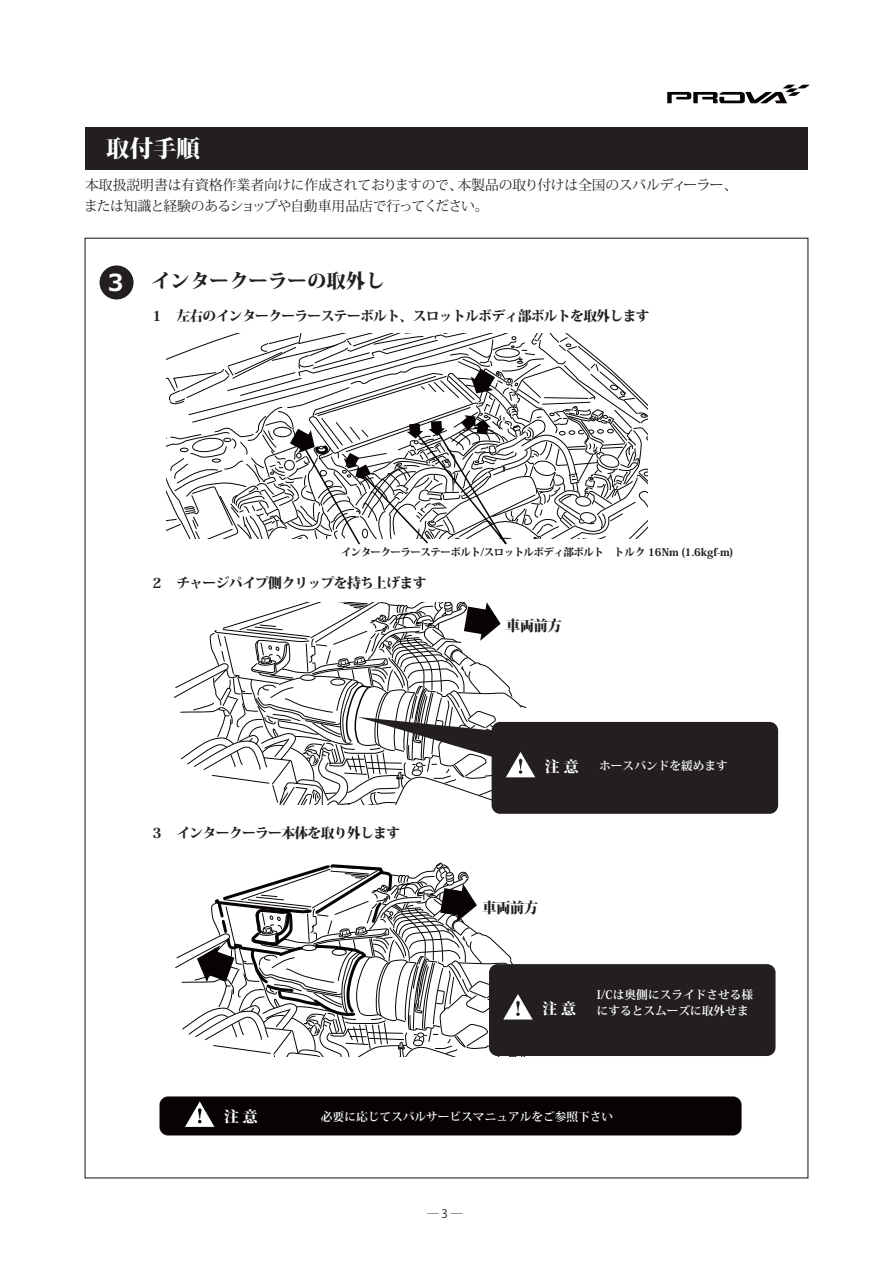
<style>
.page{position:relative;width:893px;height:1263px;background:#fff}
.page>*{position:absolute;margin:0;border:0;box-sizing:border-box;transform-origin:0 0}
.t1{font:800 23.4px "Koz Min Pr 6 N";color:#fff}
.t2{font:700 23.4px "Meiryo";color:#fff}
.t3{font:800 19.5px "Koz Min Pr 6 N";color:#231f20}
.t4{font:800 14.85px "Koz Min Pr 6 N";color:#fff}
.t5{font:800 14.55px "Koz Min Pr 6 N";letter-spacing:-.05em;color:#231f20}
.t6{font:13.8px/21.3px "Koz Min Pr 6 N";letter-spacing:-.025em;color:#231f20}
.t7{font:800 13.8px "Koz Min Pr 6 N";letter-spacing:-.05em;color:#231f20}
.t8{font:700 11.7px "Koz Min Pr 6 N";color:#fff}
.t9{font:11.7px "Folk Pro Regular 90 ms RKSJ H";color:#231f20}
.t10{font:800 10.5px "Koz Min Pr 6 N";letter-spacing:-.05em;color:#231f20}
</style>
<div class="page">
<div style="left:160px;top:1096px;width:582px;height:39px;background:#070304;border-radius:9px"></div>
<div style="left:85px;top:128px;width:723px;height:42px;background:#231f20"></div>
<svg style="left:667px;top:85px;width:143px;height:18px"></svg>
<div style="left:100px;top:265px;width:34px;height:34px;background:#231f20;border-radius:50%"></div>
<svg style="left:185px;top:1101px;width:29px;height:26px"></svg>
<svg style="left:174px;top:602px;width:604px;height:212px"></svg>
<div style="left:489px;top:964px;width:286px;height:92px;background:#231f20;border-radius:9px"></div>
<svg style="left:175px;top:862px;width:358px;height:195px"></svg>
<svg style="left:166px;top:333px;width:481px;height:212px"></svg>
<p class="t1" style="left:106px;top:136px;width:95px">取付手順</p>
<p class="t6" style="left:84px;top:175px;width:655px">本取扱説明書は有資格作業者向けに作成されておりますので、本製品の取り付けは全国のスバルディーラー、または知識と経験のあるショップや自動車用品店で行ってください。</p>
<p class="t2" style="left:108px;top:266px;width:17px">3</p>
<p class="t3" style="left:151px;top:270px;width:235px">インタークーラーの取外し</p>
<p class="t7" style="left:150px;top:308px;width:501px">１　左右のインタークーラーステーボルト、スロットルボディ部ボルトを取外します</p>
<p class="t10" style="left:341px;top:546px;width:394px">インタークーラーステーボルト/スロットルボディ部ボルト　トルク 16Nm (1.6kgf-m)</p>
<p class="t7" style="left:150px;top:575px;width:278px">２　チャージパイプ側クリップを持ち上げます</p>
<p class="t7" style="left:150px;top:825px;width:252px">３　インタークーラー本体を取り外します</p>
<p class="t5" style="left:506px;top:618px;width:58px">車両前方</p>
<p class="t4" style="left:545px;top:758px;width:35px">注 意</p>
<p class="t8" style="left:599px;top:759px;width:130px">ホースバンドを緩めます</p>
<p class="t5" style="left:482px;top:899px;width:58px">車両前方</p>
<p class="t8" style="left:597px;top:988px;width:158px">I/Cは奥側にスライドさせる様</p>
<p class="t4" style="left:542px;top:1000px;width:35px">注 意</p>
<p class="t8" style="left:597px;top:1004px;width:154px">にするとスムーズに取外せま</p>
<p class="t4" style="left:224px;top:1108px;width:35px">注 意</p>
<p class="t8" style="left:321px;top:1110px;width:294px">必要に応じてスバルサービスマニュアルをご参照下さい</p>
<p class="t9" style="left:427px;top:1207px;width:37px">─ 3 ─</p>
</div>
